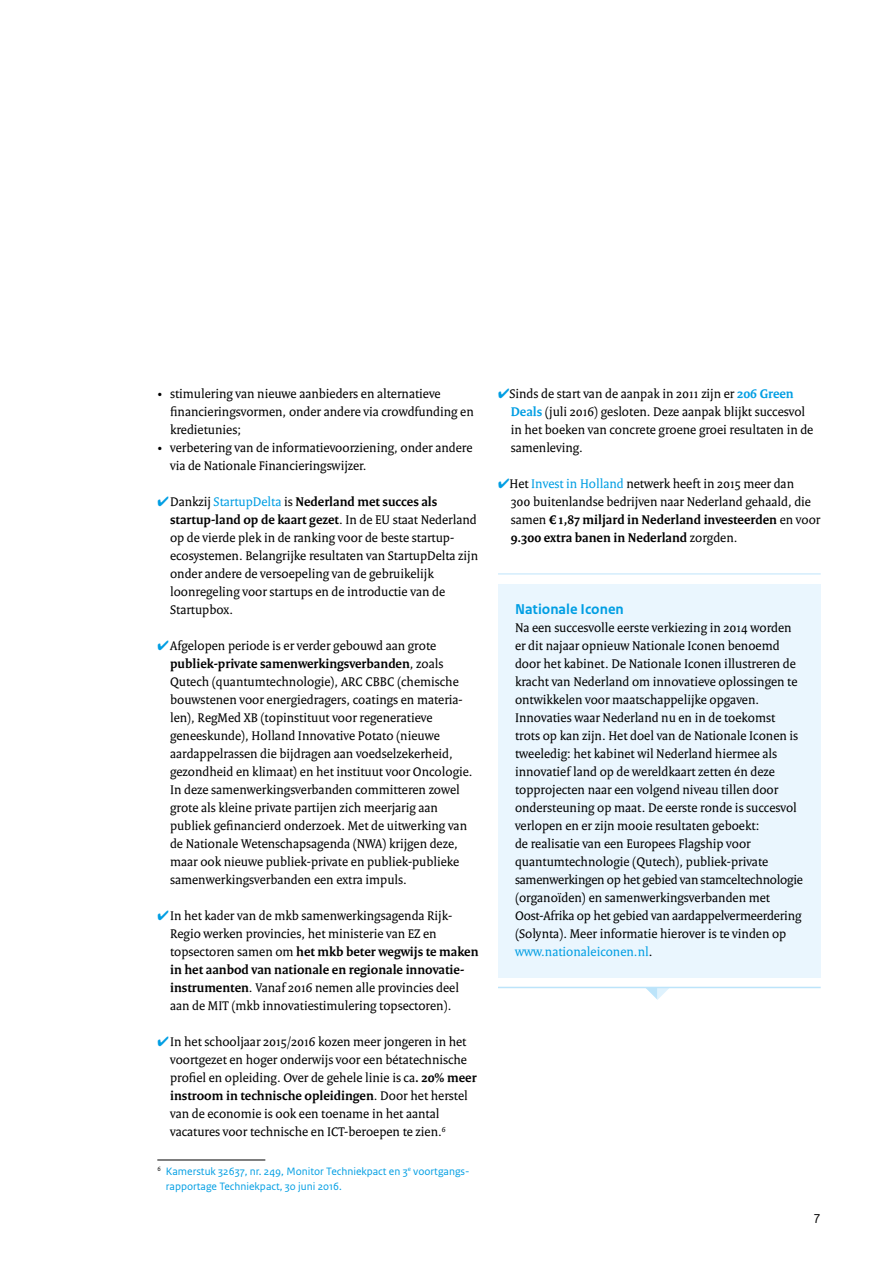
<style>
.page{position:relative;width:893px;height:1263px;background:#fff}
.page>*{position:absolute;margin:0;border:0;box-sizing:border-box;transform-origin:0 0}
.t1{font:700 15px "Rijksoverheid Sans Text";color:#009ee3}
.t2{font:13.5px/18px "Rijksoverheid Serif";color:#000}
.t3{font:13.5px "Rijksoverheid Sans Text";color:#000}
.t4{font:11.25px/15px "Rijksoverheid Sans Text";color:#009ee3}
.s1{color:#009ee3}
.s2{font-weight:700}
.s3{font-weight:700;color:#009ee3}
</style>
<div class="page">
<svg style="left:645px;top:988px;width:25px;height:12px"></svg>
<hr style="left:157px;top:1159px;width:108px;height:1px;background:#000">
<div style="left:498px;top:584px;width:323px;height:393px;background:#eaf6fe"></div>
<hr style="left:498px;top:573px;width:323px;height:2px;background:#d4edfc">
<hr style="left:498px;top:987px;width:323px;height:1px;background:#bce4fa">
<p class="t2" style="left:170px;top:384px;width:305px;text-indent:-13px">• stimulering van nieuwe aanbieders en alternatieve financieringsvormen, onder andere via crowdfunding en kredietunies;</p>
<p class="t2" style="left:170px;top:438px;width:304px;text-indent:-13px">• verbetering van de informatievoorziening, onder andere via de Nationale Financieringswijzer.</p>
<p class="t2" style="left:170px;top:492px;width:310px;text-indent:-13px"><span class="s1">✔</span>Dankzij <span class="s1">StartupDelta</span> is <span class="s2">Nederland met succes als startup-land op de kaart gezet</span>. In de EU staat Nederland op de vierde plek in de ranking voor de beste startup&shy;ecosystemen. Belangrijke resultaten van StartupDelta zijn onder andere de versoepeling van de gebruikelijk loonregeling voor startups en de introductie van de Startupbox.</p>
<p class="t2" style="left:170px;top:636px;width:304px;text-indent:-13px"><span class="s1">✔</span>Afgelopen periode is er verder gebouwd aan grote <span class="s2">publiek-private samenwerkingsverbanden</span>, zoals Qutech (quantumtechnologie), ARC CBBC (chemische bouwstenen voor energiedragers, coatings en materia&shy;len), RegMed XB (topinstituut voor regeneratieve geneeskunde), Holland Innovative Potato (nieuwe aardappelrassen die bijdragen aan voedselzekerheid, gezondheid en klimaat) en het instituut voor Oncologie.<br>In deze samenwerkingsverbanden committeren zowel grote als kleine private partijen zich meerjarig aan publiek gefinancierd onderzoek. Met de uitwerking van de Nationale Wetenschapsagenda (NWA) krijgen deze, maar ook nieuwe publiek-private en publiek-publieke samenwerkingsverbanden een extra impuls.</p>
<p class="t2" style="left:170px;top:906px;width:310px;text-indent:-13px"><span class="s1">✔</span>In het kader van de mkb samenwerkingsagenda Rijk-Regio werken provincies, het ministerie van EZ en topsectoren samen om <span class="s2">het mkb beter wegwijs te maken in het aanbod van nationale en regionale innovatie&shy;instrumenten</span>. Vanaf 2016 nemen alle provincies deel aan de MIT (mkb innovatiestimulering topsectoren).</p>
<p class="t2" style="left:170px;top:1032px;width:308px;text-indent:-13px"><span class="s1">✔</span>In het schooljaar 2015/2016 kozen meer jongeren in het voortgezet en hoger onderwijs voor een bétatechnische profiel en opleiding. Over de gehele linie is ca<span class="s2">. 20% meer instroom in technische opleidingen</span>. Door het herstel van de economie is ook een toename in het aantal vacatures voor technische en ICT-beroepen te zien.<sup>6</sup></p>
<p class="t4" style="left:166px;top:1164px;width:305px;text-indent:-9px"><sup>6</sup> Kamerstuk 32637, nr. 249, Monitor Techniekpact en 3<sup>e</sup> voortgangs&shy;rapportage Techniekpact, 30 juni 2016.</p>
<p class="t2" style="left:511px;top:384px;width:304px;text-indent:-13px"><span class="s1">✔</span>Sinds de start van de aanpak in 2011 zijn er <span class="s3">206 Green Deals</span> (juli 2016) gesloten. Deze aanpak blijkt succesvol in het boeken van concrete groene groei resultaten in de samenleving.</p>
<p class="t2" style="left:511px;top:474px;width:311px;text-indent:-13px"><span class="s1">✔</span>Het <span class="s1">Invest in Holland</span> netwerk heeft in 2015 meer dan<br>300 buitenlandse bedrijven naar Nederland gehaald, die samen <span class="s2">€ 1,87 miljard in Nederland investeerden</span> en voor <span class="s2">9.300 extra banen in Nederland</span> zorgden.</p>
<p class="t1" style="left:515px;top:600px;width:110px">Nationale Iconen</p>
<p class="t2" style="left:515px;top:618px;width:289px">Na een succesvolle eerste verkiezing in 2014 worden er dit najaar opnieuw Nationale Iconen benoemd door het kabinet. De Nationale Iconen illustreren de kracht van Nederland om innovatieve oplossingen te ontwikkelen voor maatschappelijke opgaven.<br>Innovaties waar Nederland nu en in de toekomst trots op kan zijn. Het doel van de Nationale Iconen is tweeledig: het kabinet wil Nederland hiermee als innovatief land op de wereldkaart zetten én deze topprojecten naar een volgend niveau tillen door ondersteuning op maat. De eerste ronde is succesvol verlopen en er zijn mooie resultaten geboekt:<br>de realisatie van een Europees Flagship voor quantumtechnologie (Qutech), publiek-private samenwerkingen op het gebied van stamceltechnologie (organoïden) en samenwerkingsverbanden met Oost-Afrika op het gebied van aardappelvermeerdering (Solynta). Meer informatie hierover is te vinden op <span class="s1">www.nationaleiconen.nl</span>.</p>
<p class="t3" style="left:813px;top:1211px;width:9px">7</p>
</div>
